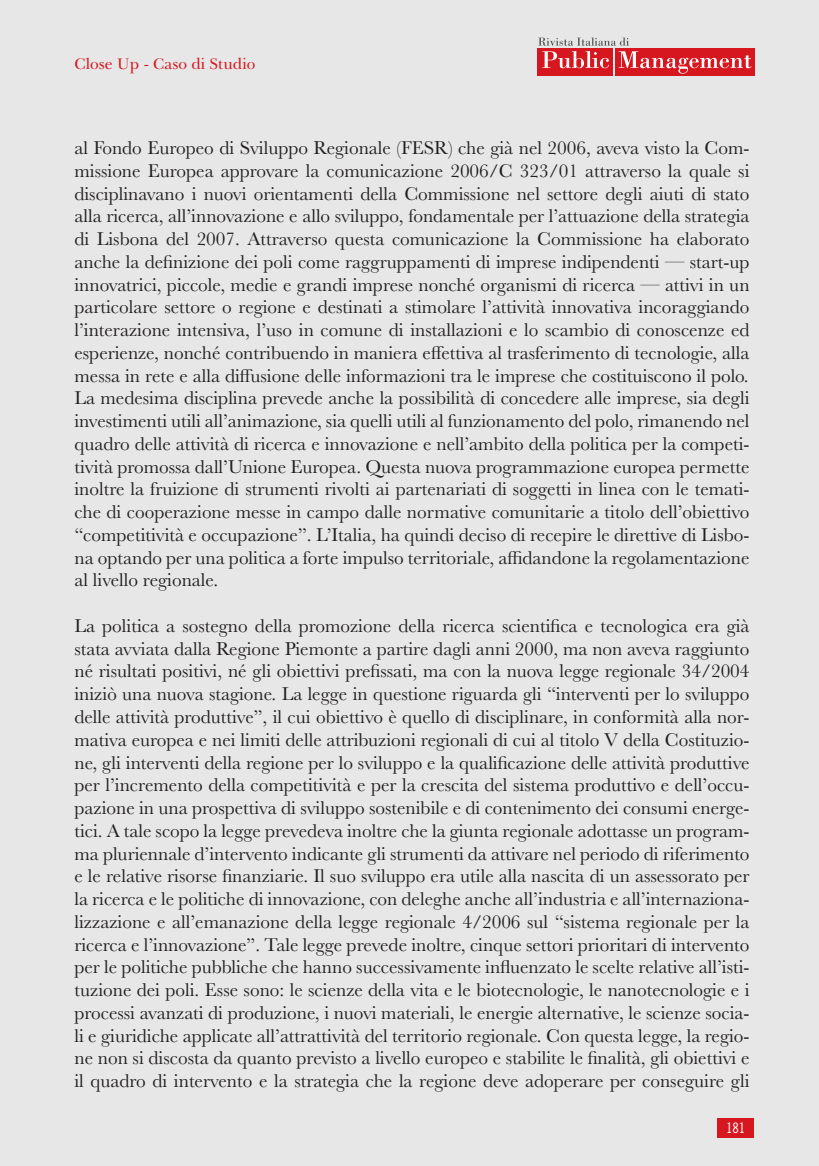
<style>
.page{position:relative;width:819px;height:1166px;background:#e6e7e6}
.page>*{position:absolute;margin:0;border:0;box-sizing:border-box;transform-origin:0 0}
.t1{font:19.25px/22.8px "Baskerville";color:#231f20;text-align:justify}
.t2{font:15.75px "Baskerville BT";color:#d7171f}
.t3{font:14.35px "Trade Gothic Cond Eighteen";color:#fff}
.s1{font-style:italic}
</style>
<div class="page">
<div style="left:717px;top:1118px;width:36px;height:20px;background:#d7171f"></div>
<div style="left:537px;top:48px;width:76px;height:27px;background:#d7171f"></div>
<div style="left:615px;top:48px;width:139px;height:27px;background:#d7171f"></div>
<svg style="left:538px;top:37px;width:213px;height:37px"></svg>
<p class="t2" style="left:74px;top:52px;width:95px">Special Focus</p>
<p class="t2" style="left:74px;top:53px;width:182px">Close Up - Caso di Studio</p>
<p class="t1" style="left:74px;top:137px;width:676px">al Fondo Europeo di Sviluppo Regionale (FESR) che già nel 2006, aveva visto la Com&shy;missione Europea approvare la comunicazione 2006/C 323/01 attraverso la quale si disciplinavano i nuovi orientamenti della Commissione nel settore degli aiuti di stato alla ricerca, all’innovazione e allo sviluppo, fondamentale per l’attuazione della strategia di Lisbona del 2007. Attraverso questa comunicazione la Commissione ha elaborato anche la definizione dei poli come raggruppamenti di imprese indipendenti — start-up innovatrici, piccole, medie e grandi imprese nonché organismi di ricerca — attivi in un particolare settore o regione e destinati a stimolare l’attività innovativa incoraggiando l’interazione intensiva, l’uso in comune di installazioni e lo scambio di conoscenze ed esperienze, nonché contribuendo in maniera effettiva al trasferimento di tecnologie, alla messa in rete e alla diffusione delle informazioni tra le imprese che costituiscono il polo<span class="s1">.<br></span>La medesima disciplina prevede anche la possibilità di concedere alle imprese, sia degli investimenti utili all’animazione, sia quelli utili al funzionamento del polo, rimanendo nel quadro delle attività di ricerca e innovazione e nell’ambito della politica per la competi&shy;tività promossa dall’Unione Europea. Questa nuova programmazione europea permette inoltre la fruizione di strumenti rivolti ai partenariati di soggetti in linea con le temati&shy;che di cooperazione messe in campo dalle normative comunitarie a titolo dell’obiettivo “competitività e occupazione”. L’Italia, ha quindi deciso di recepire le direttive di Lisbo&shy;na optando per una politica a forte impulso territoriale, affidandone la regolamentazione al livello regionale.</p>
<p class="t1" style="left:74px;top:615px;width:676px">La politica a sostegno della promozione della ricerca scientifica e tecnologica era già stata avviata dalla Regione Piemonte a partire dagli anni 2000, ma non aveva raggiunto né risultati positivi, né gli obiettivi prefissati, ma con la nuova legge regionale 34/2004 iniziò una nuova stagione. La legge in questione riguarda gli “interventi per lo sviluppo delle attività produttive”, il cui obiettivo è quello di disciplinare, in conformità alla nor&shy;mativa europea e nei limiti delle attribuzioni regionali di cui al titolo V della Costituzio&shy;ne, gli interventi della regione per lo sviluppo e la qualificazione delle attività produttive per l’incremento della competitività e per la crescita del sistema produttivo e dell’occu&shy;pazione in una prospettiva di sviluppo sostenibile e di contenimento dei consumi energe&shy;tici. A tale scopo la legge prevedeva inoltre che la giunta regionale adottasse un program&shy;ma pluriennale d’intervento indicante gli strumenti da attivare nel periodo di riferimento e le relative risorse finanziarie. Il suo sviluppo era utile alla nascita di un assessorato per la ricerca e le politiche di innovazione, con deleghe anche all’industria e all’internaziona&shy;lizzazione e all’emanazione della legge regionale 4/2006 sul “sistema regionale per la ricerca e l’innovazione”. Tale legge prevede inoltre, cinque settori prioritari di intervento per le politiche pubbliche che hanno successivamente influenzato le scelte relative all’isti&shy;tuzione dei poli. Esse sono: le scienze della vita e le biotecnologie, le nanotecnologie e i processi avanzati di produzione, i nuovi materiali, le energie alternative, le scienze socia&shy;li e giuridiche applicate all’attrattività del territorio regionale. Con questa legge, la regio&shy;ne non si discosta da quanto previsto a livello europeo e stabilite le finalità, gli obiettivi e il quadro di intervento e la strategia che la regione deve adoperare per conseguire gli</p>
<p class="t3" style="left:726px;top:1120px;width:21px">181</p>
</div>
